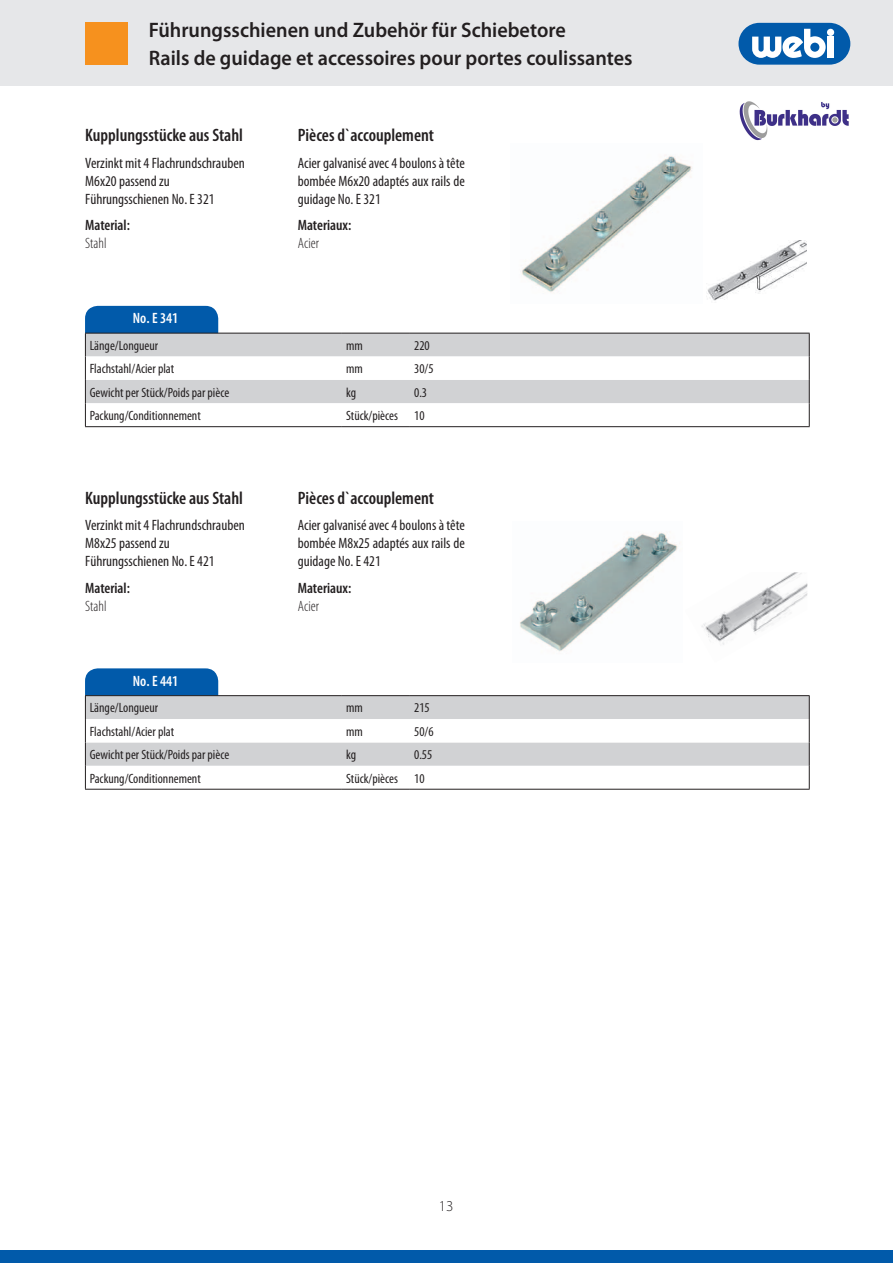
<style>
.page{position:relative;width:893px;height:1263px;background:#fff}
.page>*{position:absolute;margin:0;border:0;box-sizing:border-box;transform-origin:0 0}
.t1{font:600 21px/27.8px "Myriad Pro";color:#231f20;scale:.96 1}
.t2{font:600 condensed 18px "Myriad Pro";color:#231f20}
.t3{font:condensed 15px/18px "Myriad Pro";color:#231f20}
.t4{font:600 condensed 15px "Myriad Pro";color:#231f20}
.t5{font:300 condensed 15px "Myriad Pro";color:#231f20}
.t6{font:600 condensed 15px "Myriad Pro";color:#fff}
.t7{font:300 15px "Myriad Pro";color:#231f20}
.t8{font:condensed 13.5px "Myriad Pro";color:#231f20}
</style>
<div class="page">
<div style="left:0;top:0;width:893px;height:86px;background:#e6e7e9"></div>
<div style="left:738px;top:23px;width:112px;height:42px;background:#015aaa;border-radius:21px"></div>
<div style="left:827px;top:29px;width:7px;height:7px;background:#fff;border-radius:50%"></div>
<div style="left:827px;top:37px;width:7px;height:21px;background:#fff"></div>
<svg style="left:752px;top:29px;width:74px;height:29px"></svg>
<div style="left:85px;top:22px;width:43px;height:43px;background:#f6911e"></div>
<div style="left:0;top:1250px;width:893px;height:13px;background:#015aaa"></div>
<div style="left:85px;top:306px;width:133px;height:43px;background:#015aaa;border-radius:13px"></div>
<div style="left:85px;top:668px;width:133px;height:43px;background:#015aaa;border-radius:13px"></div>
<div style="left:86px;top:334px;width:723px;height:22px;background:#d1d2d4"></div>
<svg style="left:86px;top:356px;width:723px;height:70px"></svg>
<hr style="left:85px;top:333px;width:257px;height:1px;background:#231f20">
<hr style="left:342px;top:333px;width:68px;height:1px;background:#231f20">
<hr style="left:410px;top:333px;width:400px;height:1px;background:#231f20">
<svg style="left:85px;top:333px;width:1px;height:93px"></svg>
<svg style="left:809px;top:333px;width:1px;height:93px"></svg>
<hr style="left:85px;top:426px;width:257px;height:1px;background:#231f20">
<hr style="left:342px;top:426px;width:68px;height:1px;background:#231f20">
<hr style="left:410px;top:426px;width:400px;height:1px;background:#231f20">
<div style="left:86px;top:696px;width:723px;height:23px;background:#d1d2d4"></div>
<svg style="left:86px;top:719px;width:723px;height:70px"></svg>
<hr style="left:85px;top:695px;width:257px;height:1px;background:#231f20">
<hr style="left:342px;top:695px;width:68px;height:1px;background:#231f20">
<hr style="left:410px;top:695px;width:400px;height:1px;background:#231f20">
<svg style="left:85px;top:696px;width:1px;height:93px"></svg>
<svg style="left:809px;top:696px;width:1px;height:93px"></svg>
<hr style="left:85px;top:789px;width:257px;height:1px;background:#231f20">
<hr style="left:342px;top:789px;width:68px;height:1px;background:#231f20">
<hr style="left:410px;top:789px;width:400px;height:1px;background:#231f20">
<img style="left:521px;top:156px;width:171px;height:137px">
<img style="left:520px;top:532px;width:158px;height:119px">
<img style="left:739px;top:101px;width:110px;height:40px">
<img style="left:707px;top:240px;width:99px;height:61px">
<img style="left:701px;top:572px;width:106px;height:73px">
<h1 class="t1" style="left:149px;top:16px;width:505px">Führungsschienen und Zubehör für Schiebetore<br>Rails de guidage et accessoires pour portes coulissantes</h1>
<p class="t2" style="left:85px;top:125px;width:159px">Kupplungsstücke aus Stahl</p>
<p class="t3" style="left:85px;top:153px;width:161px">Verzinkt mit 4 Flachrundschrauben<br>M6x20 passend zu<br>Führungsschienen No. E 321</p>
<p class="t4" style="left:85px;top:217px;width:46px">Material:</p>
<p class="t5" style="left:85px;top:235px;width:23px">Stahl</p>
<p class="t6" style="left:133px;top:310px;width:47px">No. E 341</p>
<p class="t2" style="left:298px;top:125px;width:138px">Pièces d`accouplement</p>
<p class="t3" style="left:298px;top:153px;width:168px;text-align:justify">Acier galvanisé avec 4 boulons à tête bombée M6x20 adaptés aux rails de guidage No. E 321</p>
<p class="t4" style="left:298px;top:217px;width:55px">Materiaux:</p>
<p class="t5" style="left:298px;top:235px;width:23px">Acier</p>
<p class="t8" style="left:90px;top:337px;width:70px">Länge/Longueur</p>
<p class="t8" style="left:346px;top:337px;width:18px">mm</p>
<p class="t8" style="left:414px;top:337px;width:17px">220</p>
<p class="t8" style="left:90px;top:361px;width:86px">Flachstahl/Acier plat</p>
<p class="t8" style="left:346px;top:361px;width:18px">mm</p>
<p class="t8" style="left:414px;top:361px;width:21px">30/5</p>
<p class="t8" style="left:90px;top:384px;width:141px">Gewicht per Stück/Poids par pièce</p>
<p class="t8" style="left:346px;top:384px;width:11px">kg</p>
<p class="t8" style="left:414px;top:384px;width:15px">0.3</p>
<p class="t8" style="left:90px;top:407px;width:113px">Packung/Conditionnement</p>
<p class="t8" style="left:346px;top:407px;width:80px">Stück/pièces 10</p>
<p class="t2" style="left:85px;top:488px;width:159px">Kupplungsstücke aus Stahl</p>
<p class="t3" style="left:85px;top:516px;width:161px">Verzinkt mit 4 Flachrundschrauben<br>M8x25 passend zu<br>Führungsschienen No. E 421</p>
<p class="t4" style="left:85px;top:579px;width:46px">Material:</p>
<p class="t5" style="left:85px;top:598px;width:23px">Stahl</p>
<p class="t6" style="left:133px;top:673px;width:47px">No. E 441</p>
<p class="t2" style="left:298px;top:488px;width:138px">Pièces d`accouplement</p>
<p class="t3" style="left:298px;top:516px;width:168px;text-align:justify">Acier galvanisé avec 4 boulons à tête bombée M8x25 adaptés aux rails de guidage No. E 421</p>
<p class="t4" style="left:298px;top:579px;width:55px">Materiaux:</p>
<p class="t5" style="left:298px;top:598px;width:23px">Acier</p>
<p class="t8" style="left:90px;top:700px;width:70px">Länge/Longueur</p>
<p class="t8" style="left:346px;top:700px;width:18px">mm</p>
<p class="t8" style="left:414px;top:700px;width:17px">215</p>
<p class="t8" style="left:90px;top:723px;width:86px">Flachstahl/Acier plat</p>
<p class="t8" style="left:346px;top:723px;width:18px">mm</p>
<p class="t8" style="left:414px;top:723px;width:21px">50/6</p>
<p class="t8" style="left:90px;top:746px;width:141px">Gewicht per Stück/Poids par pièce</p>
<p class="t8" style="left:346px;top:746px;width:11px">kg</p>
<p class="t8" style="left:414px;top:746px;width:20px">0.55</p>
<p class="t8" style="left:90px;top:770px;width:113px">Packung/Conditionnement</p>
<p class="t8" style="left:346px;top:770px;width:80px">Stück/pièces 10</p>
<p class="t7" style="left:439px;top:1197px;width:16px">13</p>
</div>
